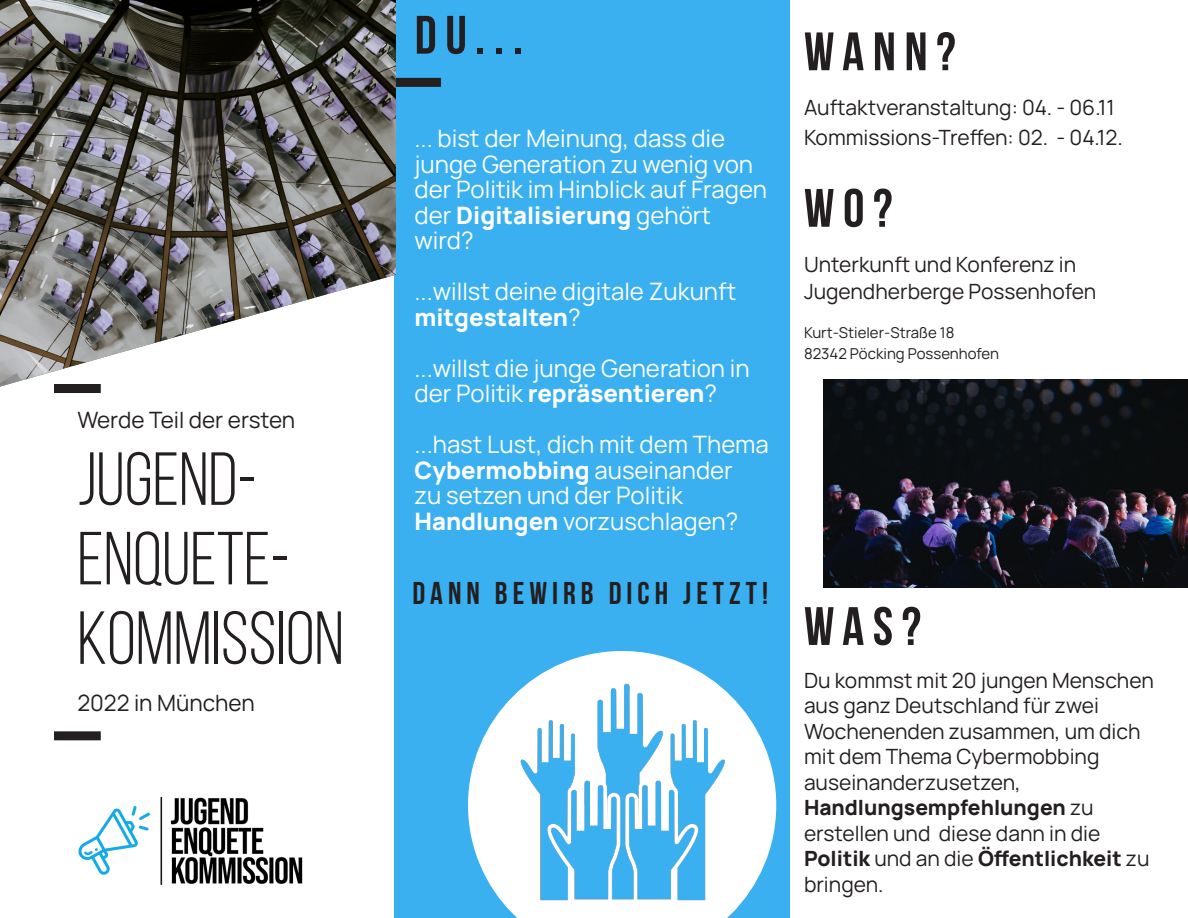
<style>
.page{position:relative;width:1188px;height:918px;background:#fff}
.page>*{position:absolute;margin:0;border:0;box-sizing:border-box;transform-origin:0 0}
.Aufzählungspunkte{font:75px "Bebas Neue";color:#231f20}
.Titel_Überschrift{font:700 54px "Bebas Neue";letter-spacing:.16em;color:#231f20}
.Titel_Überschrift-2{font:700 31.5px "Bebas Neue";letter-spacing:.16em;color:#231f20}
.Textkörper{font:24px/25.5px "Manrope";color:#fff}
.Textkörper-2{font:22.5px "Manrope";color:#231f20}
.Textkörper-3{font:21px/25.5px "Manrope";color:#231f20}
.Textkörper-4{font:15px "Manrope";color:#231f20}
.s1{font-weight:800}
</style>
<div class="page">
<div style="left:394px;top:0;width:395px;height:918px;background:#3ab0f0"></div>
<div style="left:394px;top:78px;width:47px;height:9px;background:#231f20"></div>
<div style="left:54px;top:384px;width:47px;height:9px;background:#231f20"></div>
<div style="left:54px;top:731px;width:47px;height:9px;background:#231f20"></div>
<img style="left:824px;top:380px;width:364px;height:208px">
<img style="left:0;top:0;width:396px;height:387px">
<svg style="left:468px;top:651px;width:171px;height:203px"></svg>
<img style="left:476px;top:652px;width:300px;height:266px">
<img style="left:78px;top:796px;width:225px;height:89px">
<p class="Textkörper-2" style="left:77px;top:403px;width:219px">Werde Teil der ersten</p>
<p class="Aufzählungspunkte" style="left:77px;top:439px;width:181px">JUGEND-</p>
<p class="Aufzählungspunkte" style="left:77px;top:518px;width:214px">ENQUETE-</p>
<p class="Aufzählungspunkte" style="left:77px;top:598px;width:268px">KOMMISSION</p>
<p class="Textkörper-2" style="left:77px;top:686px;width:179px">2022 in München</p>
<p class="Titel_Überschrift" style="left:415px;top:5px;width:109px">DU...</p>
<p class="Textkörper" style="left:415px;top:124px;width:354px">... bist der Meinung, dass die junge Generation zu wenig von der Politik im Hinblick auf Fragen der <span class="s1">Digitalisierung</span> gehört wird?</p>
<p class="Textkörper" style="left:415px;top:277px;width:323px">...willst deine digitale Zukunft <span class="s1">mitgestalten</span>?</p>
<p class="Textkörper" style="left:415px;top:354px;width:337px">...willst die junge Generation in der Politik <span class="s1">repräsentieren</span>?</p>
<p class="Textkörper" style="left:415px;top:430px;width:356px">...hast Lust, dich mit dem Thema<br><span class="s1">Cybermobbing</span> auseinander<br>zu setzen und der Politik<br><span class="s1">Handlungen</span> vorzuschlagen?</p>
<p class="Titel_Überschrift-2" style="left:412px;top:576px;width:357px">DANN BEWIRB DICH JETZT!</p>
<p class="Titel_Überschrift" style="left:804px;top:22px;width:153px">WANN?</p>
<p class="Textkörper-3" style="left:804px;top:94px;width:312px">Auftaktveranstaltung: 04. - 06.11</p>
<p class="Textkörper-3" style="left:804px;top:124px;width:320px">Kommissions-Treffen: 02. - 04.12.</p>
<p class="Titel_Überschrift" style="left:804px;top:178px;width:90px">WO?</p>
<p class="Textkörper-3" style="left:804px;top:250px;width:274px">Unterkunft und Konferenz in</p>
<p class="Textkörper-3" style="left:804px;top:277px;width:294px">Jugendherberge Possenhofen</p>
<p class="Textkörper-4" style="left:804px;top:321px;width:152px">Kurt-Stieler-Straße 18</p>
<p class="Textkörper-4" style="left:804px;top:342px;width:197px">82342 Pöcking Possenhofen</p>
<p class="Titel_Überschrift" style="left:804px;top:597px;width:119px">WAS?</p>
<p class="Textkörper-3" style="left:804px;top:666px;width:351px">Du kommst mit 20 jungen Menschen aus ganz Deutschland für zwei<br>Wochenenden zusammen, um dich mit dem Thema Cybermobbing auseinanderzusetzen,<br><span class="s1">Handlungsempfehlungen</span> zu erstellen und diese dann in die<br><span class="s1">Politik</span> und an die <span class="s1">Öffentlichkeit</span> zu bringen.</p>
</div>
